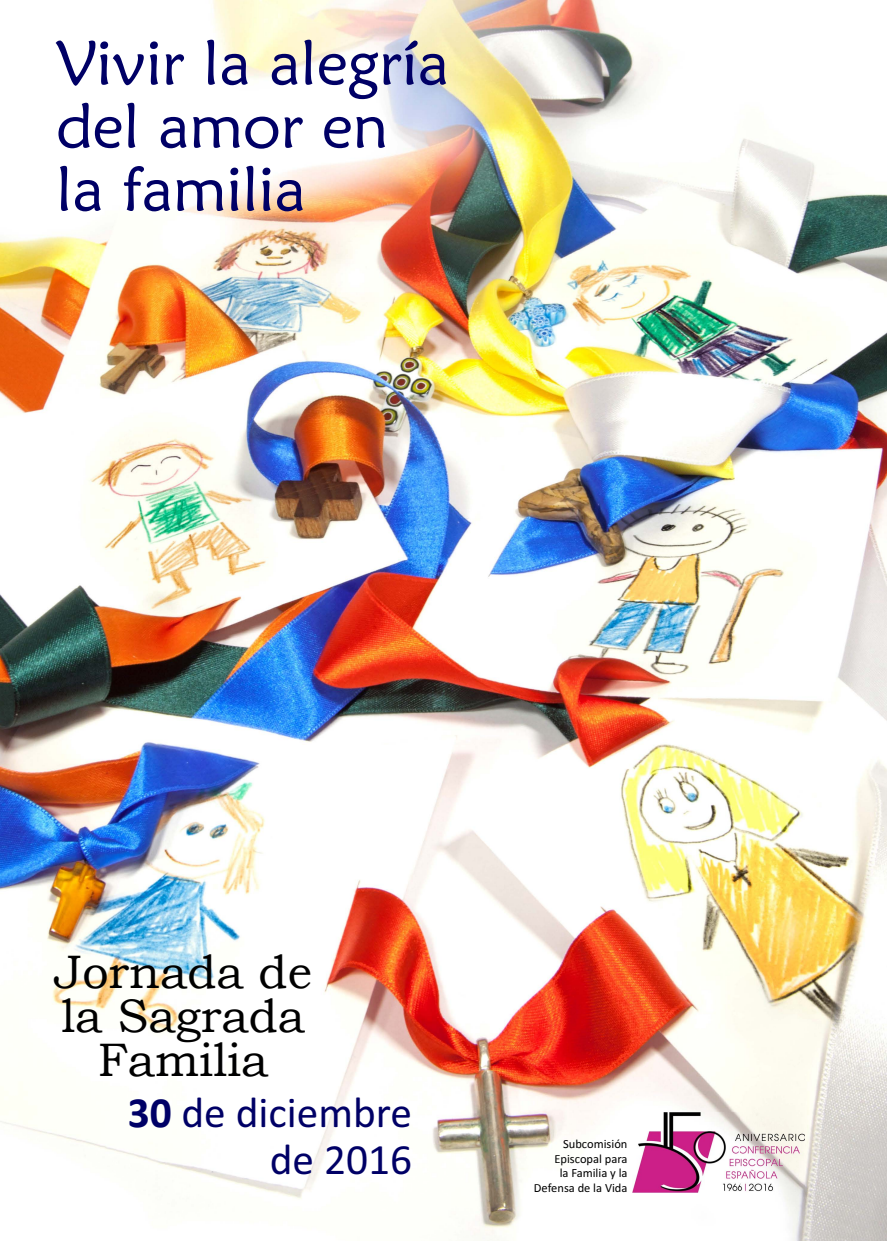
<style>
.page{position:relative;width:887px;height:1241px;background:#fff}
.page>*{position:absolute;margin:0;border:0;box-sizing:border-box;transform-origin:0 0}
.t1{font:62.88px/63.1px "Maiandra GD";color:#006}
.t2{font:46.88px/44.1px "Bookman Old Style";color:#000;text-align:center}
.t3{font:43.38px/47.8px "Calibri";color:#006;text-align:right}
.t4{font:12.5px/14.6px "Calibri";color:#000;text-align:right}
.s1{font-weight:700}
</style>
<div class="page">
<img style="left:0;top:0;width:887px;height:1240px">
<img style="left:633px;top:1112px;width:172px;height:80px">
<h1 class="t1" style="left:56px;top:37px;width:394px">Vivir la alegría del amor en la familia</h1>
<h2 class="t2" style="left:54px;top:949px;width:259px">Jornada de la Sagrada<br>Familia</h2>
<h3 class="t3" style="left:128px;top:1091px;width:286px"><span class="s1">30</span> de diciembre de 2016</h3>
<p class="t4" style="left:534px;top:1136px;width:95px">Subcomisión<br>Episcopal para<br>la Familia y la<br>Defensa de la Vida</p>
</div>
